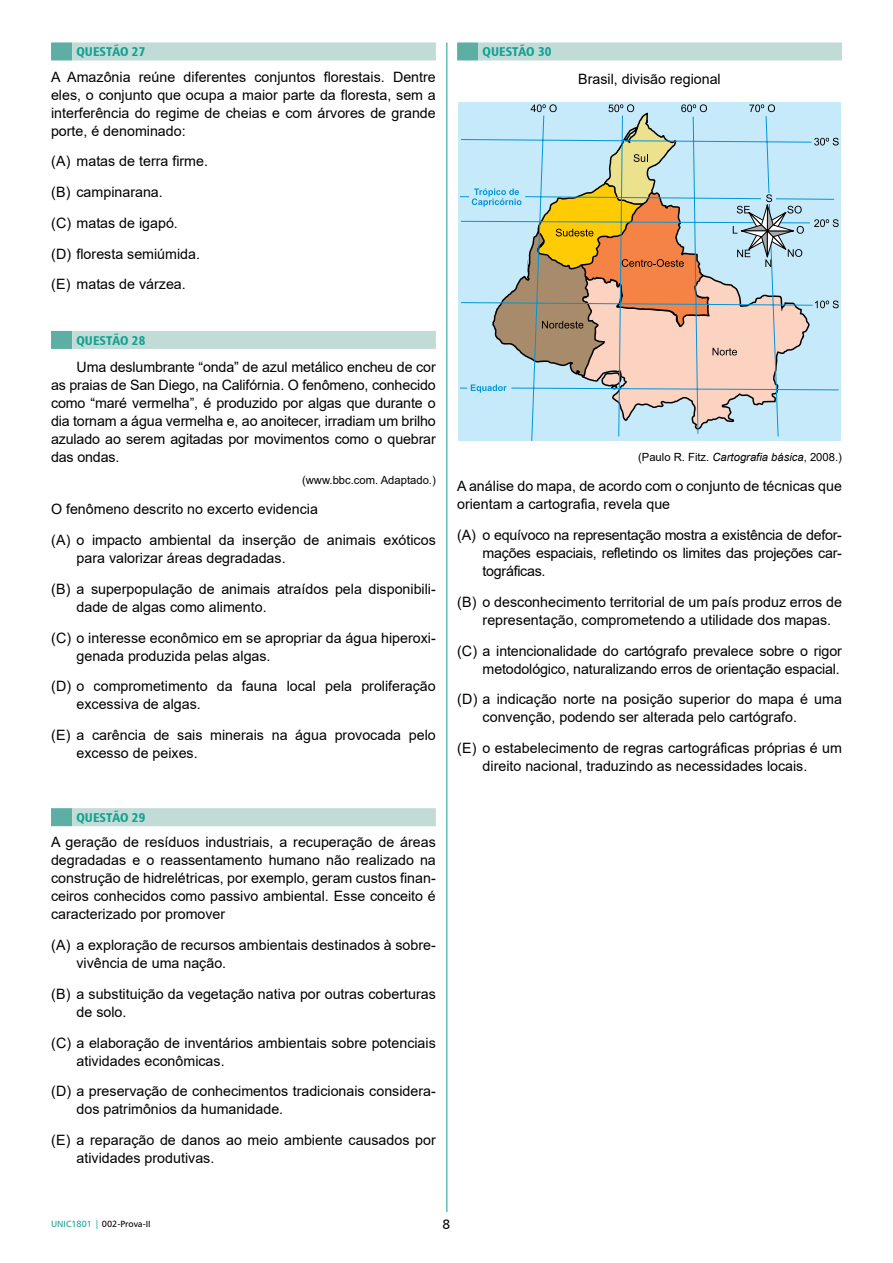
<style>
.page{position:relative;width:893px;height:1263px;background:#fff}
.page>*{position:absolute;margin:0;border:0;box-sizing:border-box;transform-origin:0 0}
.t1{font:14.25px/18px "Arial";color:#000}
.t2{font:13.5px "Humanist 777 BT Roman B";color:#000}
.t3{font:12.75px "Humanist 777 BT Black Condensed B";color:#12a192}
.t4{font:11.25px "Arial";color:#000}
.t5{font:9px "Humanist 777 BT Roman B";color:#000}
.s1{font-style:italic}
.s2{color:#12a192}
</style>
<div class="page">
<hr style="left:446px;top:43px;width:1px;height:1169px;background:#12a192">
<div style="left:457px;top:42px;width:21px;height:18px;background:#5dafa3"></div>
<div style="left:478px;top:42px;width:364px;height:18px;background:#c1dbd6"></div>
<div style="left:460px;top:434px;width:379px;height:7px;background:#c7eafb"></div>
<svg style="left:460px;top:104px;width:379px;height:330px;background:#c6cec8"></svg>
<div style="left:51px;top:42px;width:21px;height:18px;background:#5dafa3"></div>
<div style="left:72px;top:42px;width:364px;height:18px;background:#c1dbd6"></div>
<div style="left:51px;top:331px;width:21px;height:18px;background:#5dafa3"></div>
<div style="left:72px;top:331px;width:364px;height:18px;background:#c1dbd6"></div>
<div style="left:51px;top:808px;width:21px;height:18px;background:#5dafa3"></div>
<div style="left:72px;top:808px;width:364px;height:18px;background:#c1dbd6"></div>
<p class="t3" style="left:77px;top:44px;width:70px">QUESTÃO 27</p>
<p class="t1" style="left:51px;top:67px;width:386px;text-align:justify">A Amazônia reúne diferentes conjuntos florestais. Dentre eles, o conjunto que ocupa a maior parte da floresta, sem a interferência do regime de cheias e com árvores de grande porte, é denominado:</p>
<p class="t1" style="left:51px;top:146px;width:158px;line-height:30.8px">(A) matas de terra firme. (B) campinarana.<br>(C) matas de igapó.<br>(D) floresta semiúmida. (E) matas de várzea.</p>
<p class="t3" style="left:77px;top:332px;width:70px">QUESTÃO 28</p>
<p class="t1" style="left:51px;top:358px;width:386px;text-align:justify;text-indent:26px">Uma deslumbrante “onda” de azul metálico encheu de cor as praias de San Diego, na Califórnia. O fenômeno, conhecido como “maré vermelha”, é produzido por algas que durante o dia tornam a água vermelha e, ao anoitecer, irradiam um brilho azulado ao serem agitadas por movimentos como o quebrar das ondas.</p>
<p class="t4" style="left:302px;top:472px;width:135px">(www.bbc.com. Adaptado.)</p>
<p class="t1" style="left:51px;top:494px;width:386px;line-height:30.8px">O fenômeno descrito no excerto evidencia<br>(A) o impacto ambiental da inserção de animais exóticos</p>
<p class="t1" style="left:51px;top:542px;width:385px;line-height:30.8px;text-indent:26px">para valorizar áreas degradadas.<br>(B) a superpopulação de animais atraídos pela disponibili-</p>
<p class="t1" style="left:51px;top:591px;width:386px;line-height:30.8px;text-indent:26px">dade de algas como alimento.<br>(C) o interesse econômico em se apropriar da água hiperoxi-</p>
<p class="t1" style="left:51px;top:640px;width:386px;line-height:30.8px;text-indent:26px">genada produzida pelas algas.<br>(D) o comprometimento da fauna local pela proliferação</p>
<p class="t1" style="left:51px;top:689px;width:386px;line-height:30.8px;text-indent:26px">excessiva de algas.<br>(E) a carência de sais minerais na água provocada pelo</p>
<p class="t1" style="left:77px;top:744px;width:123px">excesso de peixes.</p>
<p class="t3" style="left:77px;top:809px;width:70px">QUESTÃO 29</p>
<p class="t1" style="left:51px;top:833px;width:386px;text-align:justify">A geração de resíduos industriais, a recuperação de áreas degradadas e o reassentamento humano não realizado na construção de hidrelétricas, por exemplo, geram custos finan&shy;ceiros conhecidos como passivo ambiental. Esse conceito é caracterizado por promover</p>
<p class="t1" style="left:77px;top:936px;width:361px;text-indent:-26px">(A) a exploração de recursos ambientais destinados à sobre&shy;vivência de uma nação.</p>
<p class="t1" style="left:77px;top:985px;width:361px;text-indent:-26px">(B) a substituição da vegetação nativa por outras coberturas de solo.</p>
<p class="t1" style="left:77px;top:1033px;width:361px;text-indent:-26px">(C) a elaboração de inventários ambientais sobre potenciais atividades econômicas.</p>
<p class="t1" style="left:77px;top:1082px;width:361px;text-indent:-26px">(D) a preservação de conhecimentos tradicionais considera&shy;dos patrimônios da humanidade.</p>
<p class="t1" style="left:77px;top:1131px;width:361px;text-indent:-26px">(E) a reparação de danos ao meio ambiente causados por atividades produtivas.</p>
<p class="t3" style="left:483px;top:44px;width:70px">QUESTÃO 30</p>
<p class="t1" style="left:578px;top:70px;width:144px">Brasil, divisão regional</p>
<p class="t4" style="left:638px;top:449px;width:205px">(Paulo R. Fitz. <span class="s1">Cartografia básica</span>, 2008.)</p>
<p class="t1" style="left:457px;top:477px;width:386px">A análise do mapa, de acordo com o conjunto de técnicas que orientam a cartografia, revela que</p>
<p class="t1" style="left:483px;top:526px;width:361px;text-align:justify;text-indent:-26px">(A) o equívoco na representação mostra a existência de defor&shy;mações espaciais, refletindo os limites das projeções car&shy;tográficas.</p>
<p class="t1" style="left:483px;top:593px;width:361px;text-indent:-26px">(B) o desconhecimento territorial de um país produz erros de representação, comprometendo a utilidade dos mapas.</p>
<p class="t1" style="left:457px;top:641px;width:386px;text-align:right">(C) a intencionalidade do cartógrafo prevalece sobre o rigor metodológico, naturalizando erros de orientação espacial.</p>
<p class="t1" style="left:483px;top:690px;width:361px;text-indent:-26px">(D) a indicação norte na posição superior do mapa é uma convenção, podendo ser alterada pelo cartógrafo.</p>
<p class="t1" style="left:483px;top:739px;width:361px;text-indent:-26px">(E) o estabelecimento de regras cartográficas próprias é um direito nacional, traduzindo as necessidades locais.</p>
<p class="t5" style="left:51px;top:1218px;width:98px"><span class="s2">unic1801 |</span> 002-Prova-II</p>
<p class="t2" style="left:443px;top:1215px;width:9px">8</p>
</div>
